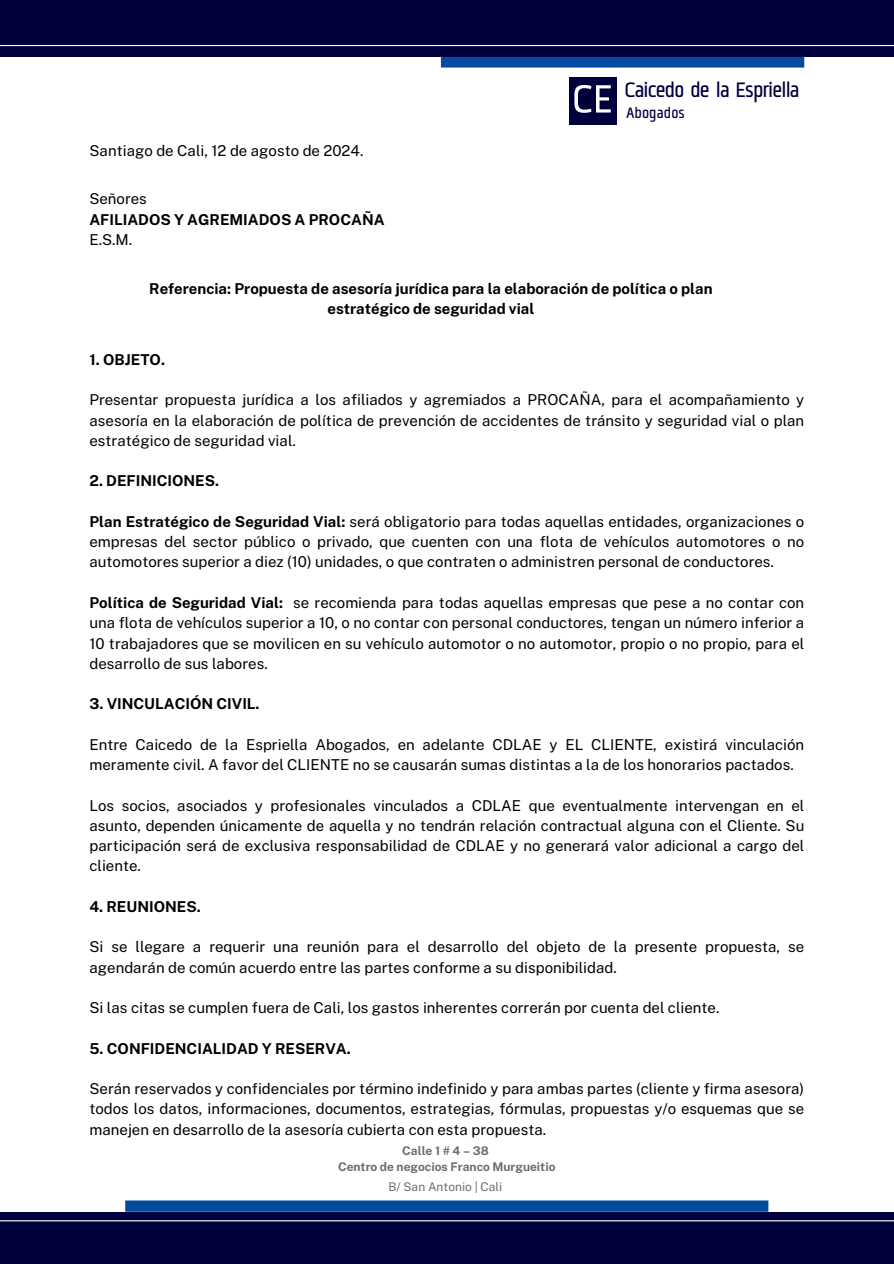
<style>
.page{position:relative;width:894px;height:1264px;background:#fff}
.page>*{position:absolute;margin:0;border:0;box-sizing:border-box;transform-origin:0 0}
.t1{font:54.6px "Quan Slim";color:#fff}
.t2{font:28.95px "Quan Slim";letter-spacing:-.03em;color:#00003d}
.t3{font:20.85px "Quan Slim";letter-spacing:.005em;color:#00003d}
.t4{font:15px/20.2px "Public Sans";color:#000;text-align:justify}
.t5{font:700 15px/20.2px "Public Sans";color:#000}
.t6{font:700 12px "Public Sans";color:#6d6d6d}
.t7{font:12px "Public Sans";color:#6d6d6d}
.s1{font-weight:400}
.s2{font-weight:700}
</style>
<div class="page">
<div style="left:441px;top:56px;width:363px;height:12px;background:#014ba0"></div>
<div style="left:125px;top:1200px;width:643px;height:11px;background:#014ba0"></div>
<div style="left:0;top:0;width:893px;height:56px;background:#00003d"></div>
<hr style="left:0;top:45px;width:893px;height:1px;background:#fff">
<div style="left:0;top:1211px;width:893px;height:52px;background:#00003d"></div>
<div style="left:568px;top:78px;width:48px;height:47px;background:#00003d"></div>
<hr style="left:0;top:1220px;width:893px;height:1px;background:#fff">
<h4 class="t4" style="left:89px;top:140px;width:275px">Santiago de Cali, 12 de agosto de 2024.</h4>
<h6 class="t5" style="left:89px;top:189px;width:297px"><span class="s1">Señores<br></span>AFILIADOS Y AGREMIADOS A PROCAÑA<br><span class="s1">E.S.M.</span></h6>
<h1 class="t1" style="left:571px;top:73px;width:42px">CE</h1>
<h2 class="t2" style="left:624px;top:76px;width:176px">Caicedo de la Espriella</h2>
<h3 class="t3" style="left:626px;top:103px;width:60px">Abogados</h3>
<h6 class="t5" style="left:149px;top:278px;width:564px;text-align:center">Referencia: Propuesta de asesoría jurídica para la elaboración de política o plan estratégico de seguridad vial</h6>
<h6 class="t5" style="left:89px;top:349px;width:77px">1. OBJETO.</h6>
<h6 class="t4" style="left:89px;top:390px;width:716px">Presentar propuesta jurídica a los afiliados y agremiados a PROCAÑA, para el acompañamiento y asesoría en la elaboración de política de prevención de accidentes de tránsito y seguridad vial o plan estratégico de seguridad vial.</h6>
<h5 class="t5" style="left:89px;top:471px;width:131px">2. DEFINICIONES.</h5>
<h4 class="t4" style="left:89px;top:511px;width:716px"><span class="s2">Plan Estratégico de Seguridad Vial:</span> será obligatorio para todas aquellas entidades, organizaciones o empresas del sector público o privado, que cuenten con una flota de vehículos automotores o no automotores superior a diez (10) unidades, o que contraten o administren personal de conductores.</h4>
<h6 class="t4" style="left:89px;top:592px;width:716px"><span class="s2">Política de Seguridad Vial:</span> se recomienda para todas aquellas empresas que pese a no contar con una flota de vehículos superior a 10, o no contar con personal conductores, tengan un número inferior a 10 trabajadores que se movilicen en su vehículo automotor o no automotor, propio o no propio, para el desarrollo de sus labores.</h6>
<h4 class="t5" style="left:89px;top:693px;width:172px">3. VINCULACIÓN CIVIL.</h4>
<h6 class="t4" style="left:89px;top:734px;width:716px">Entre Caicedo de la Espriella Abogados, en adelante CDLAE y EL CLIENTE, existirá vinculación meramente civil. A favor del CLIENTE no se causarán sumas distintas a la de los honorarios pactados.</h6>
<h6 class="t4" style="left:89px;top:795px;width:716px">Los socios, asociados y profesionales vinculados a CDLAE que eventualmente intervengan en el asunto, dependen únicamente de aquella y no tendrán relación contractual alguna con el Cliente. Su participación será de exclusiva responsabilidad de CDLAE y no generará valor adicional a cargo del cliente.</h6>
<h4 class="t5" style="left:89px;top:896px;width:113px">4. REUNIONES.</h4>
<h6 class="t4" style="left:89px;top:936px;width:716px">Si se llegare a requerir una reunión para el desarrollo del objeto de la presente propuesta, se agendarán de común acuerdo entre las partes conforme a su disponibilidad.</h6>
<h6 class="t4" style="left:89px;top:997px;width:631px">Si las citas se cumplen fuera de Cali, los gastos inherentes correrán por cuenta del cliente.</h6>
<h4 class="t5" style="left:89px;top:1038px;width:263px">5. CONFIDENCIALIDAD Y RESERVA.</h4>
<h6 class="t4" style="left:89px;top:1078px;width:716px">Serán reservados y confidenciales por término indefinido y para ambas partes (cliente y firma asesora) todos los datos, informaciones, documentos, estrategias, fórmulas, propuestas y/o esquemas que se manejen en desarrollo de la asesoría cubierta con esta propuesta.</h6>
<p class="t6" style="left:402px;top:1143px;width:88px">Calle1#4–38</p>
<p class="t6" style="left:338px;top:1159px;width:219px">Centro de negocios Franco Murgueitio</p>
<p class="t7" style="left:388px;top:1179px;width:115px">B/ San Antonio | Cali</p>
</div>
